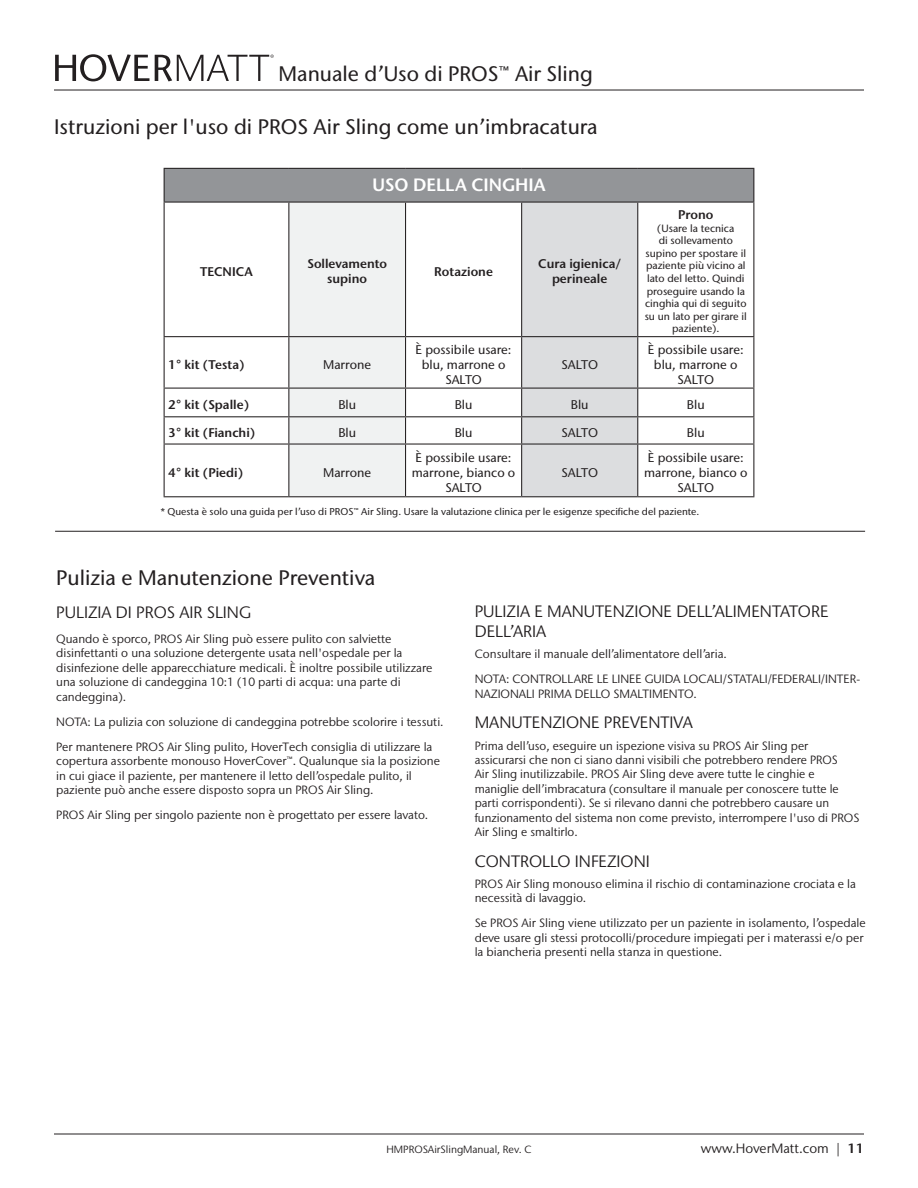
<style>
.page{position:relative;width:918px;height:1188px;background:#fff}
.page>*{position:absolute;margin:0;border:0;box-sizing:border-box;transform-origin:0 0}
.UM_-_Level_1{font:500 21px "Stone Sans IIITC Std";color:#231f20}
.t1{font:600 17.85px "Stone Sans IIITC Std";color:#fff}
.UM_-_Level_2{font:16.5px/19.8px "Stone Sans IIITC Std";color:#231f20}
.UM_-_Body{font:16.5px "Stone Sans IIITC Std";color:#231f20}
.t2{font:13.5px "Stone Sans IIITC Std";color:#231f20}
.t3{font:500 12.6px/15.1px "Stone Sans IIITC Std";color:#231f20;text-align:center}
.t4{font:600 12.6px/15.1px "Stone Sans IIITC Std";color:#231f20;text-align:center}
.UM_-_Body-2{font:12px/14.4px "Stone Sans IIITC Std";color:#231f20}
.t5{font:500 10.5px/12.6px "Stone Sans IIITC Std";color:#231f20;text-align:center}
.t6{font:10.5px "Stone Sans IIITC Std";color:#231f20}
.t7{font:500 10.05px "Stone Sans IIITC Std";color:#231f20}
.s1{font-weight:600}
</style>
<div class="page">
<hr style="left:54px;top:1134px;width:810px;height:1px;background:#231f20">
<hr style="left:54px;top:90px;width:810px;height:1px;background:#231f20">
<svg style="left:55px;top:54px;width:219px;height:27px"></svg>
<hr style="left:55px;top:531px;width:810px;height:1px;background:#231f20">
<div style="left:164px;top:168px;width:590px;height:34px;background:#939598"></div>
<hr style="left:164px;top:168px;width:125px;height:1px;background:#231f20">
<hr style="left:164px;top:169px;width:1px;height:33px;background:#231f20">
<hr style="left:289px;top:168px;width:117px;height:1px;background:#231f20">
<hr style="left:406px;top:168px;width:116px;height:1px;background:#231f20">
<hr style="left:522px;top:168px;width:116px;height:1px;background:#231f20">
<hr style="left:638px;top:168px;width:116px;height:1px;background:#231f20">
<hr style="left:753px;top:169px;width:1px;height:33px;background:#231f20">
<hr style="left:164px;top:202px;width:125px;height:1px;background:#231f20">
<hr style="left:164px;top:203px;width:1px;height:133px;background:#231f20">
<hr style="left:406px;top:202px;width:116px;height:1px;background:#231f20">
<hr style="left:638px;top:202px;width:116px;height:1px;background:#231f20">
<hr style="left:753px;top:203px;width:1px;height:133px;background:#231f20">
<hr style="left:164px;top:336px;width:125px;height:1px;background:#231f20">
<hr style="left:164px;top:337px;width:1px;height:51px;background:#231f20">
<hr style="left:406px;top:336px;width:116px;height:1px;background:#231f20">
<hr style="left:638px;top:336px;width:116px;height:1px;background:#231f20">
<hr style="left:753px;top:337px;width:1px;height:51px;background:#231f20">
<hr style="left:164px;top:388px;width:125px;height:1px;background:#231f20">
<hr style="left:406px;top:388px;width:116px;height:1px;background:#231f20">
<hr style="left:638px;top:388px;width:116px;height:1px;background:#231f20">
<hr style="left:164px;top:416px;width:125px;height:1px;background:#231f20">
<svg style="left:164px;top:389px;width:1px;height:55px"></svg>
<hr style="left:406px;top:416px;width:116px;height:1px;background:#231f20">
<div style="left:288px;top:202px;width:118px;height:294px;background:#f0f2f2"></div>
<hr style="left:638px;top:416px;width:116px;height:1px;background:#231f20">
<div style="left:521px;top:202px;width:117px;height:294px;background:#dcdddf"></div>
<svg style="left:753px;top:389px;width:1px;height:55px"></svg>
<hr style="left:164px;top:444px;width:125px;height:1px;background:#231f20">
<hr style="left:164px;top:445px;width:1px;height:51px;background:#231f20">
<hr style="left:289px;top:444px;width:117px;height:1px;background:#231f20">
<hr style="left:288px;top:445px;width:1px;height:51px;background:#231f20">
<hr style="left:406px;top:444px;width:116px;height:1px;background:#231f20">
<hr style="left:405px;top:445px;width:1px;height:51px;background:#231f20">
<hr style="left:522px;top:444px;width:116px;height:1px;background:#231f20">
<hr style="left:521px;top:445px;width:1px;height:51px;background:#231f20">
<hr style="left:638px;top:444px;width:116px;height:1px;background:#231f20">
<hr style="left:637px;top:445px;width:1px;height:51px;background:#231f20">
<hr style="left:753px;top:445px;width:1px;height:51px;background:#231f20">
<hr style="left:164px;top:496px;width:125px;height:1px;background:#231f20">
<hr style="left:289px;top:496px;width:117px;height:1px;background:#231f20">
<hr style="left:406px;top:496px;width:116px;height:1px;background:#231f20">
<hr style="left:522px;top:496px;width:116px;height:1px;background:#231f20">
<hr style="left:638px;top:496px;width:116px;height:1px;background:#231f20">
<h1 class="UM_-_Level_1" style="left:279px;top:61px;width:316px">Manuale d’Uso di PROS™ Air Sling</h1>
<p class="UM_-_Level_1" style="left:54px;top:114px;width:545px">Istruzioni per l'uso di PROS Air Sling come un’imbracatura</p>
<p class="t1" style="left:372px;top:173px;width:175px">USO DELLA CINGHIA</p>
<p class="t4" style="left:200px;top:264px;width:54px">TECNICA</p>
<p class="t4" style="left:307px;top:256px;width:81px">Sollevamento supino</p>
<p class="t4" style="left:434px;top:264px;width:60px">Rotazione</p>
<p class="t4" style="left:538px;top:256px;width:84px">Cura igienica/ perineale</p>
<p class="t4" style="left:168px;top:357px;width:78px">1° kit (Testa)</p>
<p class="t3" style="left:323px;top:357px;width:50px">Marrone</p>
<p class="t3" style="left:416px;top:342px;width:97px">È possibile usare: blu, marrone o<br>SALTO</p>
<p class="t3" style="left:561px;top:357px;width:38px">SALTO</p>
<p class="t4" style="left:678px;top:207px;width:37px">Prono</p>
<p class="t5" style="left:645px;top:222px;width:104px">(Usare la tecnica<br>di sollevamento supino per spostare il paziente più vicino al lato del letto. Quindi proseguire usando la cinghia qui di seguito su un lato per girare il paziente).</p>
<p class="t3" style="left:648px;top:342px;width:97px">È possibile usare: blu, marrone o<br>SALTO</p>
<p class="t4" style="left:168px;top:397px;width:82px">2° kit (Spalle)</p>
<p class="t3" style="left:338px;top:397px;width:19px">Blu</p>
<p class="t3" style="left:455px;top:397px;width:19px">Blu</p>
<p class="t3" style="left:571px;top:397px;width:19px">Blu</p>
<p class="t3" style="left:687px;top:397px;width:19px">Blu</p>
<p class="t4" style="left:168px;top:425px;width:89px">3° kit (Fianchi)</p>
<p class="t3" style="left:338px;top:425px;width:19px">Blu</p>
<p class="t3" style="left:455px;top:425px;width:19px">Blu</p>
<p class="t3" style="left:561px;top:425px;width:38px">SALTO</p>
<p class="t3" style="left:687px;top:425px;width:19px">Blu</p>
<p class="t4" style="left:168px;top:465px;width:76px">4° kit (Piedi)</p>
<p class="t3" style="left:323px;top:465px;width:50px">Marrone</p>
<p class="t3" style="left:644px;top:450px;width:105px">È possibile usare: marrone, bianco o<br>SALTO</p>
<p class="t7" style="left:161px;top:506px;width:540px">* Questa è solo una guida per l’uso di PROS™ Air Sling. Usare la valutazione clinica per le esigenze specifiche del paziente.</p>
<p class="t3" style="left:412px;top:450px;width:105px">È possibile usare: marrone, bianco o<br>SALTO</p>
<p class="t3" style="left:561px;top:465px;width:38px">SALTO</p>
<p class="UM_-_Level_1" style="left:56px;top:564px;width:321px">Pulizia e Manutenzione Preventiva</p>
<p class="UM_-_Body" style="left:56px;top:602px;width:197px">PULIZIA DI PROS AIR SLING</p>
<p class="UM_-_Body-2" style="left:56px;top:632px;width:378px">Quando è sporco, PROS Air Sling può essere pulito con salviette disinfettanti o una soluzione detergente usata nell'ospedale per la disinfezione delle apparecchiature medicali. È inoltre possibile utilizzare una soluzione di candeggina 10:1 (10 parti di acqua: una parte di candeggina).</p>
<p class="UM_-_Body-2" style="left:56px;top:714px;width:389px">NOTA: La pulizia con soluzione di candeggina potrebbe scolorire i tessuti.</p>
<p class="UM_-_Body-2" style="left:56px;top:740px;width:385px">Per mantenere PROS Air Sling pulito, HoverTech consiglia di utilizzare la copertura assorbente monouso HoverCover™. Qualunque sia la posizione in cui giace il paziente, per mantenere il letto dell’ospedale pulito, il paziente può anche essere disposto sopra un PROS Air Sling.</p>
<p class="UM_-_Body-2" style="left:56px;top:808px;width:374px">PROS Air Sling per singolo paziente non è progettato per essere lavato.</p>
<p class="UM_-_Level_2" style="left:475px;top:602px;width:355px">PULIZIA E MANUTENZIONE DELL’ALIMENTATORE<br>DELL’ARIA</p>
<p class="UM_-_Body-2" style="left:475px;top:647px;width:254px">Consultare il manuale dell’alimentatore dell’aria.</p>
<p class="UM_-_Body-2" style="left:475px;top:672px;width:387px">NOTA: CONTROLLARE LE LINEE GUIDA LOCALI/STATALI/FEDERALI/INTER-<br>NAZIONALI PRIMA DELLO SMALTIMENTO.</p>
<p class="UM_-_Level_2" style="left:475px;top:713px;width:220px">MANUTENZIONE PREVENTIVA</p>
<p class="UM_-_Body-2" style="left:475px;top:738px;width:386px">Prima dell’uso, eseguire un ispezione visiva su PROS Air Sling per assicurarsi che non ci siano danni visibili che potrebbero rendere PROS<br>Air Sling inutilizzabile. PROS Air Sling deve avere tutte le cinghie e maniglie dell’imbracatura (consultare il manuale per conoscere tutte le parti corrispondenti). Se si rilevano danni che potrebbero causare un funzionamento del sistema non come previsto, interrompere l'uso di PROS Air Sling e smaltirlo.</p>
<p class="UM_-_Level_2" style="left:475px;top:851px;width:177px">CONTROLLO INFEZIONI</p>
<p class="UM_-_Body-2" style="left:475px;top:876px;width:383px">PROS Air Sling monouso elimina il rischio di contaminazione crociata e la necessità di lavaggio.</p>
<p class="UM_-_Body-2" style="left:475px;top:916px;width:393px">Se PROS Air Sling viene utilizzato per un paziente in isolamento, l’ospedale deve usare gli stessi protocolli/procedure impiegati per i materassi e/o per la biancheria presenti nella stanza in questione.</p>
<p class="t6" style="left:386px;top:1143px;width:147px">HMPROSAirSlingManual, Rev. C</p>
<p class="t2" style="left:701px;top:1141px;width:165px">www.HoverMatt.com | <span class="s1">11</span></p>
</div>
